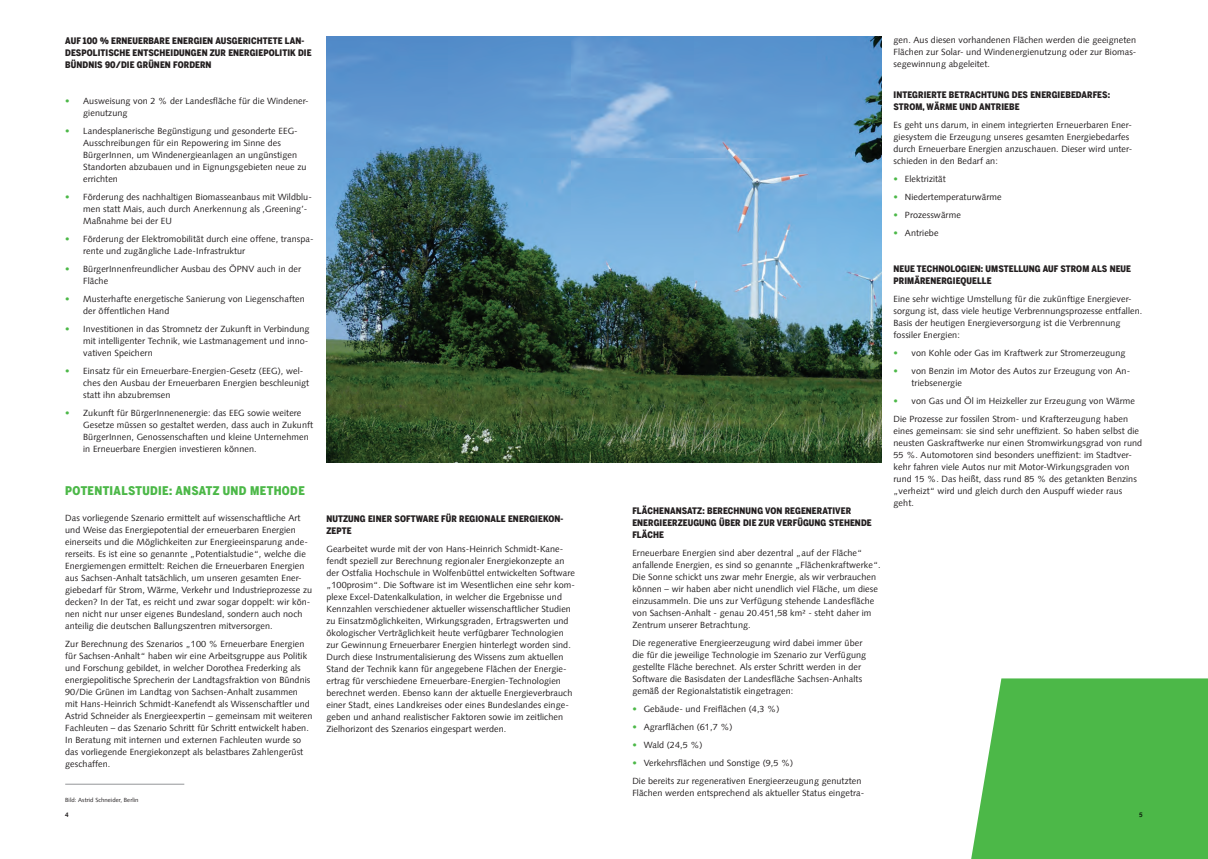
<style>
.page{position:relative;width:1208px;height:859px;background:#fff}
.page>*{position:absolute;margin:0;border:0;box-sizing:border-box;transform-origin:0 0}
.t1{font:900 12px "Benton Sans Cond";letter-spacing:.03em;color:#4cb848}
.t2{font:9px/12px "Syntax Com";letter-spacing:.01em;color:#231f20}
.t3{font:900 9px/12px "Benton Sans Cond";letter-spacing:.01em;color:#231f20}
.t4{font:700 6.5px "Syntax Com";color:#231f20}
.t5{font:6px "Syntax Com";letter-spacing:.01em;color:#231f20}
.s1{color:#4cb848}
</style>
<div class="page">
<svg style="left:971px;top:678px;width:237px;height:181px;background:#57bc54"></svg>
<img style="left:326px;top:37px;width:555px;height:425px">
<hr style="left:65px;top:784px;width:119px;height:1px;background:#939598">
<p class="t3" style="left:65px;top:35px;width:153px">AUF 100 % ERNEUERBARE ENERGIEN AUS</p>
<p class="t3" style="left:232px;top:35px;width:37px">GERICHTETE</p>
<p class="t3" style="left:65px;top:35px;width:247px;text-indent:220px">LAN-<br>DESPOLITISCHE ENTSCHEIDUNGEN ZU R ENERGIEPOLITIK DIE<br>BÜNDNIS 90/DIE GRÜNEN FORDERN</p>
<p class="t2" style="left:83px;top:95px;width:227px;text-indent:-18px"><span class="s1">•</span> Ausweisung von 2 % der Landesfläche für die Windener&shy;gienutzung</p>
<p class="t2" style="left:83px;top:125px;width:225px;text-indent:-18px"><span class="s1">•</span> Landesplanerische Begünstigung und gesonderte EEG-Ausschreibungen für ein Repowering im Sinne des BürgerInnen, um Windenergieanlagen an ungünstigen Standorten abzubauen und in Eignungsgebieten neue zu errichten</p>
<p class="t2" style="left:83px;top:191px;width:230px;text-indent:-18px"><span class="s1">•</span> Förderung des nachhaltigen Biomasseanbaus mit Wildblu&shy;men statt Mais, auch durch Anerkennung als ‚Greening’-<br>Maßnahme bei der EU</p>
<p class="t2" style="left:83px;top:233px;width:232px;text-indent:-18px"><span class="s1">•</span> Förderung der Elektromobilität durch eine offene, transpa&shy;rente und zugängliche Lade-Infrastruktur</p>
<p class="t2" style="left:83px;top:263px;width:219px;text-indent:-18px"><span class="s1">•</span> BürgerInnenfreundlicher Ausbau des ÖPNV auch in der<br>Fläche</p>
<p class="t2" style="left:83px;top:293px;width:223px;text-indent:-18px"><span class="s1">•</span> Musterhafte energetische Sanierung von Liegenschaften der öffentlichen Hand</p>
<p class="t2" style="left:83px;top:323px;width:228px;text-indent:-18px"><span class="s1">•</span> Investitionen in das Stromnetz der Zukunft in Verbindung mit intelligenter Technik, wie Lastmanagement und inno&shy;vativen Speichern</p>
<p class="t2" style="left:83px;top:365px;width:228px;text-indent:-18px"><span class="s1">•</span> Einsatz für ein Erneuerbare-Energien-Gesetz (EEG), wel&shy;ches den Ausbau der Erneuerbaren Energien beschleunigt statt ihn abzubremsen</p>
<p class="t2" style="left:83px;top:407px;width:231px;text-indent:-18px"><span class="s1">•</span> Zukunft für BürgerInnenenergie: das EEG sowie weitere Gesetze müssen so gestaltet werden, dass auch in Zukunft BürgerInnen, Genossenschaften und kleine Unternehmen in Erneuerbare Energien investieren können.</p>
<h1 class="t1" style="left:65px;top:484px;width:218px">POTENTIALSTUDI E: ANSATZ UND METHOD</h1>
<h1 class="t1" style="left:298px;top:484px;width:8px">E</h1>
<p class="t2" style="left:65px;top:512px;width:248px">Das vorliegende Szenario ermittelt auf wissenschaftliche Art und Weise das Energiepotential der erneuerbaren Energien einerseits und die Möglichkeiten zur Energieeinsparung ande&shy;rerseits. Es ist eine so genannte „Potentialstudie“, welche die Energiemengen ermittelt: Reichen die Erneuerbaren Energien aus Sachsen-Anhalt tatsächlich, um unseren gesamten Ener&shy;giebedarf für Strom, Wärme, Verkehr und Industrieprozesse zu decken? In der Tat, es reicht und zwar sogar doppelt: wir kön&shy;nen nicht nur unser eigenes Bundesland, sondern auch noch anteilig die deutschen Ballungszentren mitversorgen.</p>
<p class="t2" style="left:65px;top:638px;width:249px">Zur Berechnung des Szenarios „100 % Erneuerbare Energien für Sachsen-Anhalt“ haben wir eine Arbeitsgruppe aus Politik und Forschung gebildet, in welcher Dorothea Frederking als energiepolitische Sprecherin der Landtagsfraktion von Bündnis 90/Die Grünen im Landtag von Sachsen-Anhalt zusammen mit Hans-Heinrich Schmidt-Kanefendt als Wissenschaftler und Astrid Schneider als Energieexpertin – gemeinsam mit weiteren Fachleuten – das Szenario Schritt für Schritt entwickelt haben.<br>In Beratung mit internen und externen Fachleuten wurde so das vorliegende Energiekonzept als belastbares Zahlengerüst geschaffen.</p>
<p class="t5" style="left:65px;top:796px;width:75px">Bild: Astrid Schneider, Berlin</p>
<p class="t3" style="left:326px;top:512px;width:150px">NUTZUNG EIN ER SOFTWARE FÜR REGION</p>
<p class="t3" style="left:490px;top:512px;width:75px">ALE ENERGI EKON-</p>
<p class="t3" style="left:326px;top:524px;width:27px">ZEPTE</p>
<p class="t2" style="left:326px;top:542px;width:250px">Gearbeitet wurde mit der von Hans-Heinrich Schmidt-Kane&shy;fendt speziell zur Berechnung regionaler Energiekonzepte an der Ostfalia Hochschule in Wolfenbüttel entwickelten Software „100prosim“. Die Software ist im Wesentlichen eine sehr kom&shy;plexe Excel-Datenkalkulation, in welcher die Ergebnisse und Kennzahlen verschiedener aktueller wissenschaftlicher Studien zu Einsatzmöglichkeiten, Wirkungsgraden, Ertragswerten und ökologischer Verträglichkeit heute verfügbarer Technologien zur Gewinnung Erneuerbarer Energien hinterlegt worden sind.<br>Durch diese Instrumentalisierung des Wissens zum aktuellen Stand der Technik kann für angegebene Flächen der Energie&shy;ertrag für verschiedene Erneuerbare-Energien-Technologien berechnet werden. Ebenso kann der aktuelle Energieverbrauch einer Stadt, eines Landkreises oder eines Bundeslandes einge&shy;geben und anhand realistischer Faktoren sowie im zeitlichen Zielhorizont des Szenarios eingespart werden.</p>
<p class="t3" style="left:632px;top:505px;width:136px">FLÄCHENANSATZ: BERECHNUNG VON</p>
<p class="t3" style="left:632px;top:505px;width:241px;text-indent:152px">REGENERATIVER<br>ENERGI EERZEUGUNG ÜBER DI E ZUR VERFÜGUNG STEHENDE<br>FLÄCHE</p>
<p class="t2" style="left:632px;top:547px;width:250px">Erneuerbare Energien sind aber dezentral „auf der Fläche“ anfallende Energien, es sind so genannte „Flächenkraftwerke“.<br>Die Sonne schickt uns zwar mehr Energie, als wir verbrauchen können – wir haben aber nicht unendlich viel Fläche, um diese einzusammeln. Die uns zur Verfügung stehende Landesfläche von Sachsen-Anhalt - genau 20.451,58 km² - steht daher im Zentrum unserer Betrachtung.</p>
<p class="t2" style="left:632px;top:637px;width:235px">Die regenerative Energieerzeugung wird dabei immer über die für die jeweilige Technologie im Szenario zur Verfügung gestellte Fläche berechnet. Als erster Schritt werden in der Software die Basisdaten der Landesfläche Sachsen-Anhalts gemäß der Regionalstatistik eingetragen:</p>
<p class="t2" style="left:632px;top:703px;width:148px"><span class="s1">•</span> Gebäude- und Freiflächen (4,3 %)</p>
<p class="t2" style="left:632px;top:721px;width:102px"><span class="s1">•</span> Agrarflächen (61,7 %)</p>
<p class="t2" style="left:632px;top:739px;width:72px"><span class="s1">•</span> Wald (24,5 %)</p>
<p class="t2" style="left:632px;top:754px;width:231px;line-height:18px"><span class="s1">•</span> Verkehrsflächen und Sonstige (9,5 %)<br>Die bereits zur regenerativen Energieerzeugung genutzten</p>
<p class="t2" style="left:632px;top:787px;width:233px">Flächen werden entsprechend als aktueller Status eingetra-</p>
<p class="t2" style="left:893px;top:34px;width:244px;text-align:justify">gen. Aus diesen vorhandenen Flächen werden die geeigneten Flächen zur Solar- und Windenergienutzung oder zur Biomas&shy;segewinnung abgeleitet.</p>
<p class="t3" style="left:893px;top:88px;width:218px">INTEGRI ERTE BETRACHTUNG DES ENERGI EBEDARFES:<br>STROM</p>
<p class="t3" style="left:922px;top:100px;width:98px">, WÄRM E UND ANTRI EBE</p>
<p class="t2" style="left:893px;top:119px;width:240px">Es geht uns darum, in einem integrierten Erneuerbaren Ener&shy;giesystem die Erzeugung unseres gesamten Energiebedarfes durch Erneuerbare Energien anzuschauen. Dieser wird unter&shy;schieden in den Bedarf an:</p>
<p class="t2" style="left:893px;top:173px;width:54px"><span class="s1">•</span> Elektrizität</p>
<p class="t2" style="left:893px;top:191px;width:110px"><span class="s1">•</span> Niedertemperaturwärme</p>
<p class="t2" style="left:893px;top:209px;width:69px"><span class="s1">•</span> Prozesswärme</p>
<p class="t2" style="left:893px;top:227px;width:46px"><span class="s1">•</span> Antriebe</p>
<p class="t3" style="left:893px;top:262px;width:45px">NEUE TECHNOLOGI</p>
<p class="t3" style="left:970px;top:262px;width:108px">EN: UMSTELLUNG AUF STROM</p>
<p class="t3" style="left:1091px;top:262px;width:41px">ALS NEUE</p>
<p class="t3" style="left:893px;top:274px;width:99px">PRIMÄRENERGI EQUELLE</p>
<p class="t2" style="left:893px;top:293px;width:250px">Eine sehr wichtige Umstellung für die zukünftige Energiever&shy;sorgung ist, dass viele heutige Verbrennungsprozesse entfallen.<br>Basis der heutigen Energieversorgung ist die Verbrennung fossiler Energien:</p>
<p class="t2" style="left:893px;top:347px;width:233px"><span class="s1">•</span> von Kohle oder Gas im Kraftwerk zur Stromerzeugung</p>
<p class="t2" style="left:911px;top:365px;width:220px;text-indent:-18px"><span class="s1">•</span> von Benzin im Motor des Autos zur Erzeugung von An&shy;triebsenergie</p>
<p class="t2" style="left:893px;top:392px;width:243px;line-height:18px"><span class="s1">•</span> von Gas und Öl im Heizkeller zur Erzeugung von Wärme<br>Die Prozesse zur fossilen Strom- und Krafterzeugung haben</p>
<p class="t2" style="left:893px;top:425px;width:250px">eines gemeinsam: sie sind sehr uneffizient. So haben selbst die neusten Gaskraftwerke nur einen Stromwirkungsgrad von rund 55 %. Automotoren sind besonders uneffizient: im Stadtver&shy;kehr fahren viele Autos nur mit Motor-Wirkungsgraden von rund 15 %. Das heißt, dass rund 85 % des getankten Benzins „verheizt“ wird und gleich durch den Auspuff wieder raus geht.</p>
<p class="t4" style="left:65px;top:811px;width:5px">4</p>
<p class="t4" style="left:1139px;top:811px;width:5px">5</p>
</div>
